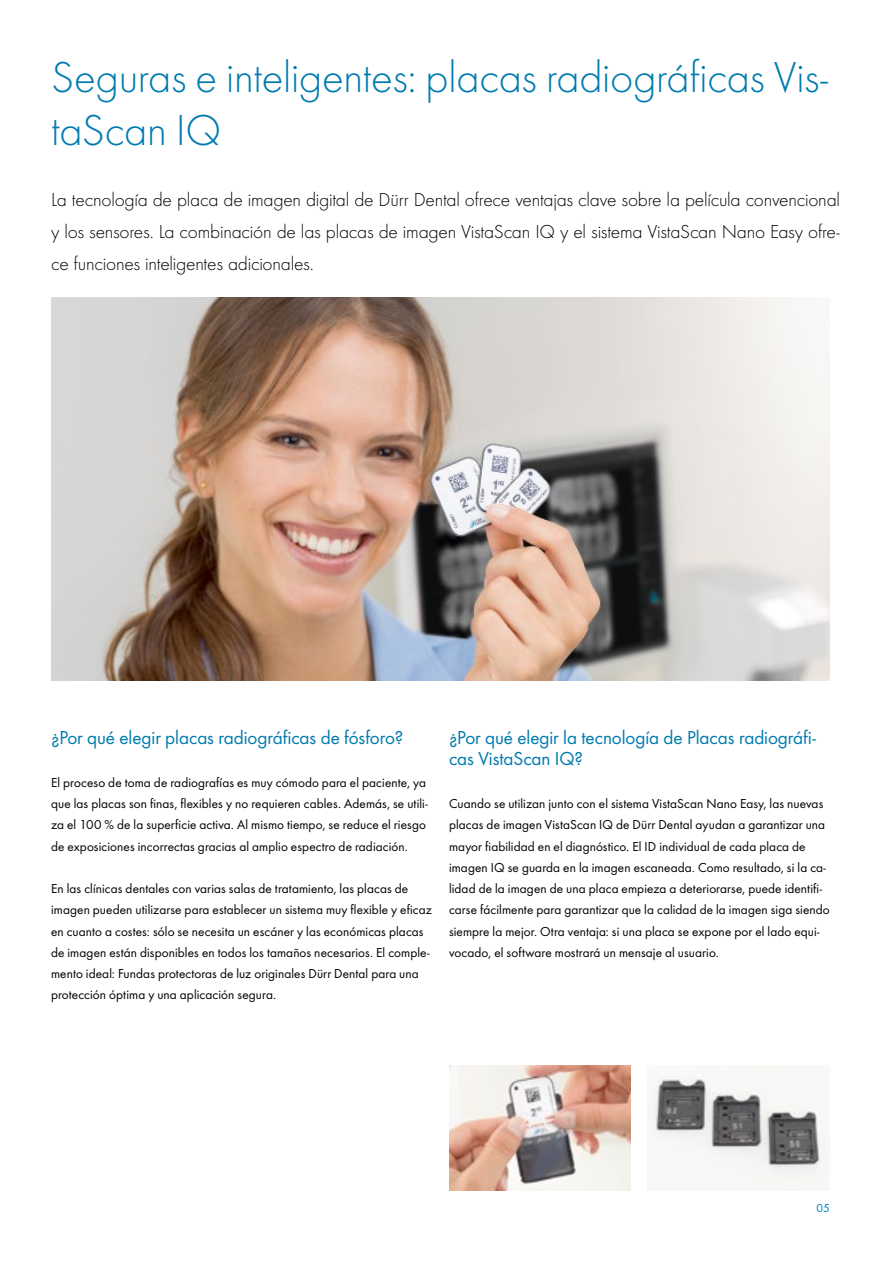
<style>
.page{position:relative;width:881px;height:1263px;background:#fff}
.page>*{position:absolute;margin:0;border:0;box-sizing:border-box;transform-origin:0 0}
.t1{font:300 45px/52.5px "Futura";letter-spacing:-.01em;color:#007baf}
.t2{font:300 19.5px/32px "Futura";letter-spacing:-.015em;color:#000;text-align:justify}
.t3{font:19.5px/21.3px "Futura Boo";letter-spacing:-.005em;color:#007baf}
.t4{font:13.5px/21.3px "Futura Boo";letter-spacing:.01em;color:#000}
.t5{font:12px "Futura Boo";color:#007baf}
</style>
<div class="page">
<img style="left:51px;top:298px;width:778px;height:382px">
<img style="left:647px;top:1065px;width:180px;height:126px">
<img style="left:449px;top:1065px;width:181px;height:126px">
<h1 class="t1" style="left:51px;top:50px;width:778px">Seguras e inteligentes: placas radiográficas Vis&shy;taScan IQ</h1>
<p class="t2" style="left:51px;top:183px;width:790px">La tecnología de placa de imagen digital de Dürr Dental ofrece ventajas clave sobre la película convencional y los sensores. La combinación de las placas de imagen VistaScan IQ y el sistema VistaScan Nano Easy ofre&shy;ce funciones inteligentes adicionales.</p>
<h2 class="t3" style="left:51px;top:727px;width:353px">¿Por qué elegir placas radiográficas de fósforo?</h2>
<p class="t4" style="left:51px;top:771px;width:378px">El proceso de toma de radiografías es muy cómodo para el paciente, ya que las placas son finas, flexibles y no requieren cables. Además, se utili&shy;za el 100 % de la superficie activa. Al mismo tiempo, se reduce el riesgo de exposiciones incorrectas gracias al amplio espectro de radiación.</p>
<p class="t4" style="left:51px;top:878px;width:382px">En las clínicas dentales con varias salas de tratamiento, las placas de imagen pueden utilizarse para establecer un sistema muy flexible y eficaz en cuanto a costes: sólo se necesita un escáner y las económicas placas de imagen están disponibles en todos los tamaños necesarios. El comple&shy;mento ideal: Fundas protectoras de luz originales Dürr Dental para una protección óptima y una aplicación segura.</p>
<h2 class="t3" style="left:449px;top:727px;width:368px">¿Por qué elegir la tecnología de Placas radiográfi&shy;cas VistaScan IQ?</h2>
<p class="t4" style="left:449px;top:793px;width:382px">Cuando se utilizan junto con el sistema VistaScan Nano Easy, las nuevas placas de imagen VistaScan IQ de Dürr Dental ayudan a garantizar una mayor fiabilidad en el diagnóstico. El ID individual de cada placa de imagen IQ se guarda en la imagen escaneada. Como resultado, si la ca&shy;lidad de la imagen de una placa empieza a deteriorarse, puede identifi&shy;carse fácilmente para garantizar que la calidad de la imagen siga siendo siempre la mejor. Otra ventaja: si una placa se expone por el lado equi&shy;vocado, el software mostrará un mensaje al usuario.</p>
<p class="t5" style="left:816px;top:1201px;width:15px">05</p>
</div>
